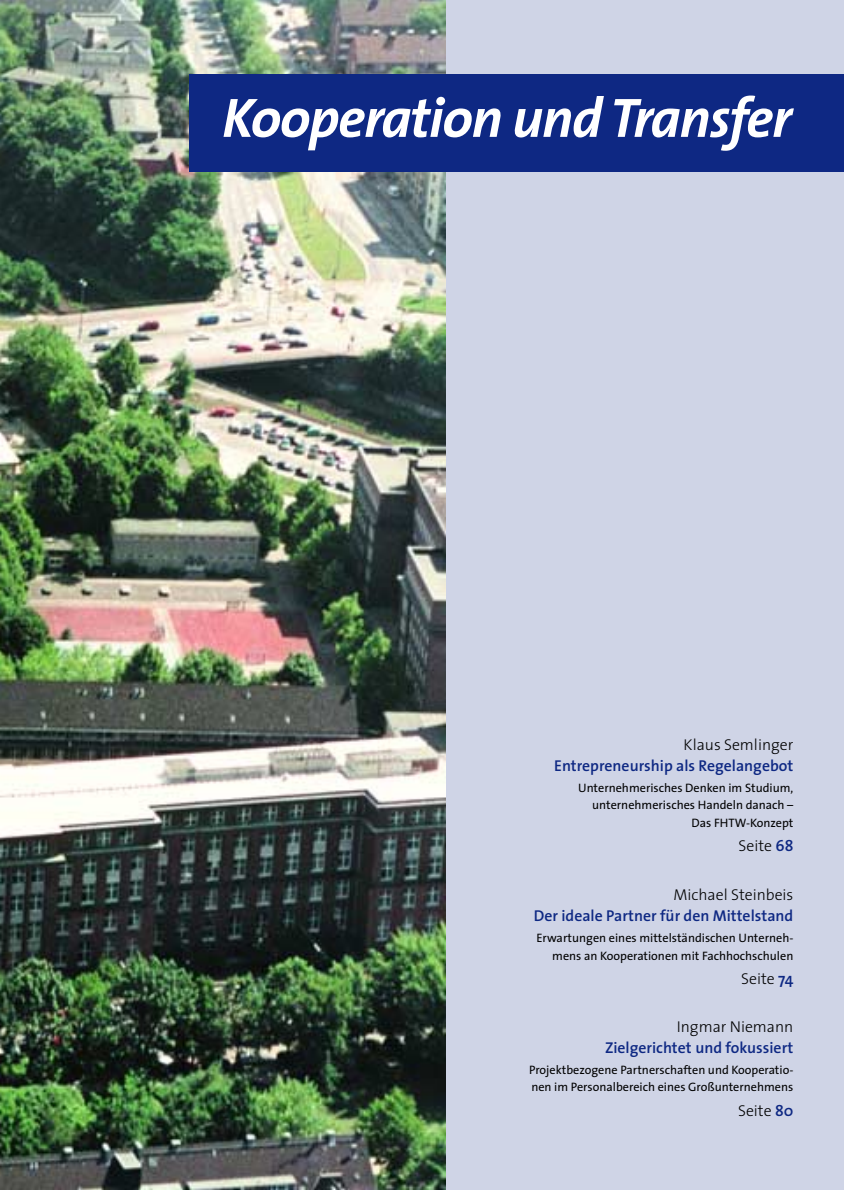
<style>
.page{position:relative;width:844px;height:1190px;background:#fff}
.page>*{position:absolute;margin:0;border:0;box-sizing:border-box;transform-origin:0 0}
.t1{font:italic 700 56px "The Sans";letter-spacing:-.025em;color:#fff}
.t2{font:600 15.75px "The Sans";color:#0e2883}
.t3{font:300 15.75px "The Sans";color:#000}
.t4{font:12.25px/17.5px "The Sans";color:#000;text-align:right}
.s1{font-weight:600;color:#0e2883}
</style>
<div class="page">
<div style="left:123px;top:0;width:720px;height:1190px;background:#cfd4e6"></div>
<img style="left:0;top:0;width:446px;height:1190px">
<div style="left:189px;top:74px;width:654px;height:97px;background:#0e2883"></div>
<h1 class="t1" style="left:222px;top:97px;width:571px">Kooperation und Transfer</h1>
<p class="t3" style="left:683px;top:739px;width:111px">Klaus Semlinger</p>
<p class="t2" style="left:554px;top:760px;width:241px">Entrepreneurship als Regelangebot</p>
<p class="t4" style="left:578px;top:780px;width:217px">Unternehmerisches Denken im Studium, unternehmerisches Handeln danach –<br>Das FHTW-Konzept</p>
<p class="t3" style="left:738px;top:840px;width:56px">Seite <span class="s1">68</span></p>
<p class="t3" style="left:673px;top:889px;width:121px">Michael Steinbeis</p>
<p class="t2" style="left:534px;top:910px;width:261px">Der ideale Partner für den Mittelstand</p>
<p class="t4" style="left:536px;top:931px;width:258px">Erwartungen eines mittelständischen Unterneh&shy;mens an Kooperationen mit Fachhochschulen</p>
<p class="t3" style="left:741px;top:973px;width:54px">Seite <span class="s1">74</span></p>
<p class="t3" style="left:676px;top:1020px;width:118px">Ingmar Niemann</p>
<p class="t2" style="left:605px;top:1041px;width:190px">Zielgerichtet und fokussiert</p>
<p class="t4" style="left:529px;top:1062px;width:266px;text-align:left">Projektbezogene Partnerschaften und Kooperatio&shy;nen im Personalbereich eines Großunternehmens</p>
<p class="t3" style="left:738px;top:1104px;width:57px">Seite <span class="s1">80</span></p>
</div>
